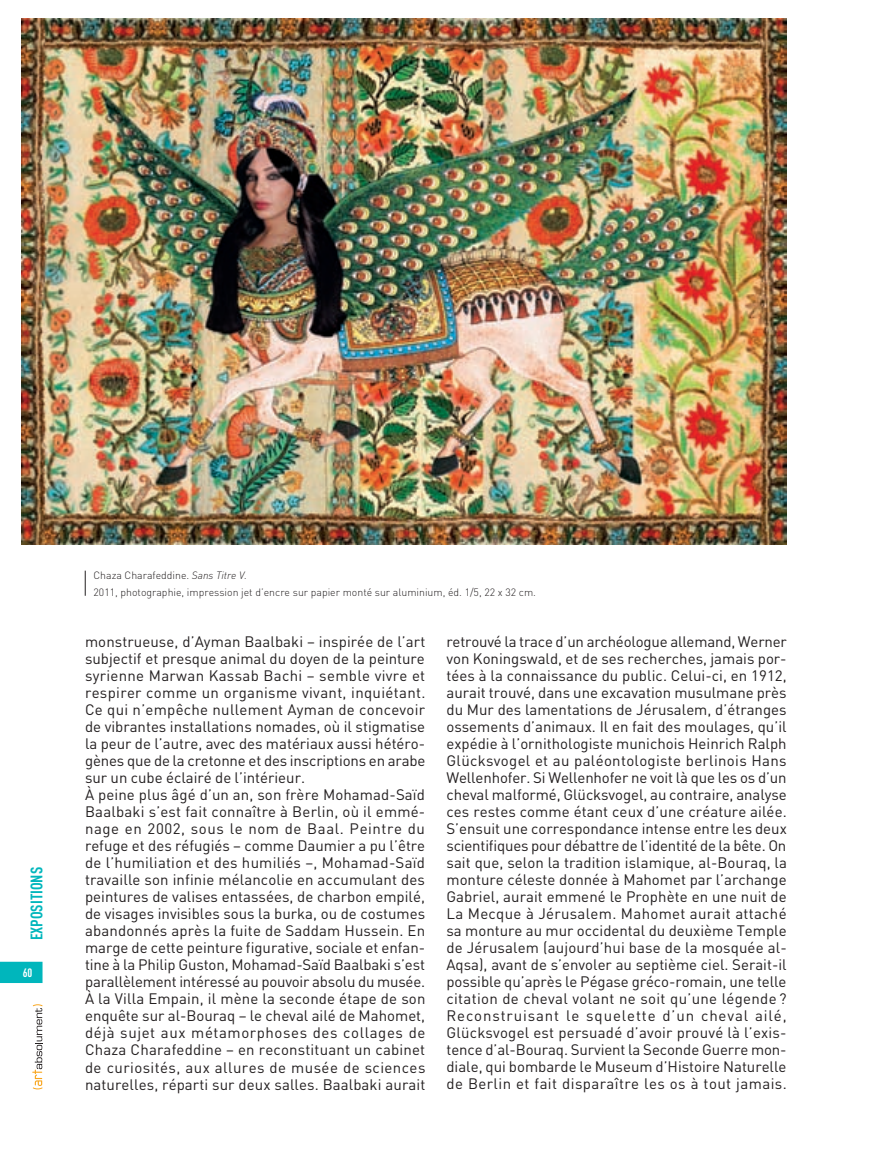
<style>
.page{position:relative;width:893px;height:1149px;background:#fff}
.page>*{position:absolute;margin:0;border:0;box-sizing:border-box;transform-origin:0 0}
.t1{font:700 16.5px "DIN Cond";color:#00b6bc}
.t2{font:15px/17px "DIN";letter-spacing:.005em;color:#231f20;text-align:justify}
.t3{font:700 12px "DIN Cond";color:#fff}
.t4{font:300 10.5px/17px "DIN";color:#231f20}
.s1{font-style:italic}
</style>
<div class="page">
<div style="left:0;top:961px;width:43px;height:21px;background:#00b6bc"></div>
<svg style="left:32px;top:1004px;width:11px;height:85px"></svg>
<img style="left:21px;top:18px;width:766px;height:526px">
<svg style="left:85px;top:570px;width:1px;height:25px"></svg>
<p class="t1" style="left:27px;top:940px;width:75px;rotate:-90deg">Expositions</p>
<p class="t3" style="left:23px;top:964px;width:11px">60</p>
<p class="t4" style="left:94px;top:566px;width:444px">Chaza Charafeddine. <span class="s1">Sans Titre V.<br></span>2011, photographie, impression jet d’encre sur papier monté sur aluminium, éd. 1/5, 22 x 32 cm.</p>
<p class="t2" style="left:85px;top:632px;width:342px;text-align:left">monstrueuse, d’Ayman Baalbaki – inspirée de l’art subjectif et presque animal du doyen de la peinture syrienne Marwan Kassab Bachi – semble vivre et respirer comme un organisme vivant, inquiétant.<br>Ce qui n’empêche nullement Ayman de concevoir de vibrantes installations nomades, où il stigmatise la peur de l’autre, avec des matériaux aussi hétéro&shy;gènes que de la cretonne et des inscriptions en arabe sur un cube éclairé de l’intérieur.<br>À peine plus âgé d’un an, son frère Mohamad-Saïd Baalbaki s’est fait connaître à Berlin, où il emmé&shy;nage en 2002, sous le nom de Baal. Peintre du refuge et des réfugiés – comme Daumier a pu l’être de l’humiliation et des humiliés –, Mohamad-Saïd travaille son infinie mélancolie en accumulant des peintures de valises entassées, de charbon empilé, de visages invisibles sous la burka, ou de costumes abandonnés après la fuite de Saddam Hussein. En marge de cette peinture figurative, sociale et enfan&shy;tine à la Philip Guston, Mohamad-Saïd Baalbaki s’est parallèlement intéressé au pouvoir absolu du musée.<br>À la Villa Empain, il mène la seconde étape de son enquête sur al-Bouraq – le cheval ailé de Mahomet, déjà sujet aux métamorphoses des collages de Chaza Charafeddine – en reconstituant un cabinet de curiosités, aux allures de musée de sciences naturelles, réparti sur deux salles. Baalbaki aurait</p>
<p class="t2" style="left:446px;top:632px;width:342px">retrouvé la trace d’un archéologue allemand, Werner von Koningswald, et de ses recherches, jamais por&shy;tées à la connaissance du public. Celui-ci, en 1912, aurait trouvé, dans une excavation musulmane près du Mur des lamentations de Jérusalem, d’étranges ossements d’animaux. Il en fait des moulages, qu’il expédie à l’ornithologiste munichois Heinrich Ralph Glücksvogel et au paléontologiste berlinois Hans Wellenhofer. Si Wellenhofer ne voit là que les os d’un cheval malformé, Glücksvogel, au contraire, analyse ces restes comme étant ceux d’une créature ailée.<br>S’ensuit une correspondance intense entre les deux scientifiques pour débattre de l’identité de la bête. On sait que, selon la tradition islamique, al-Bouraq, la monture céleste donnée à Mahomet par l’archange Gabriel, aurait emmené le Prophète en une nuit de La Mecque à Jérusalem. Mahomet aurait attaché sa monture au mur occidental du deuxième Temple de Jérusalem (aujourd’hui base de la mosquée al-Aqsa), avant de s’envoler au septième ciel. Serait-il possible qu’après le Pégase gréco-romain, une telle citation de cheval volant ne soit qu’une légende ?<br>Reconstruisant le squelette d’un cheval ailé, Glücksvogel est persuadé d’avoir prouvé là l’exis&shy;tence d’al-Bouraq. Survient la Seconde Guerre mon&shy;diale, qui bombarde le Museum d’Histoire Naturelle de Berlin et fait disparaître les os à tout jamais.</p>
</div>
